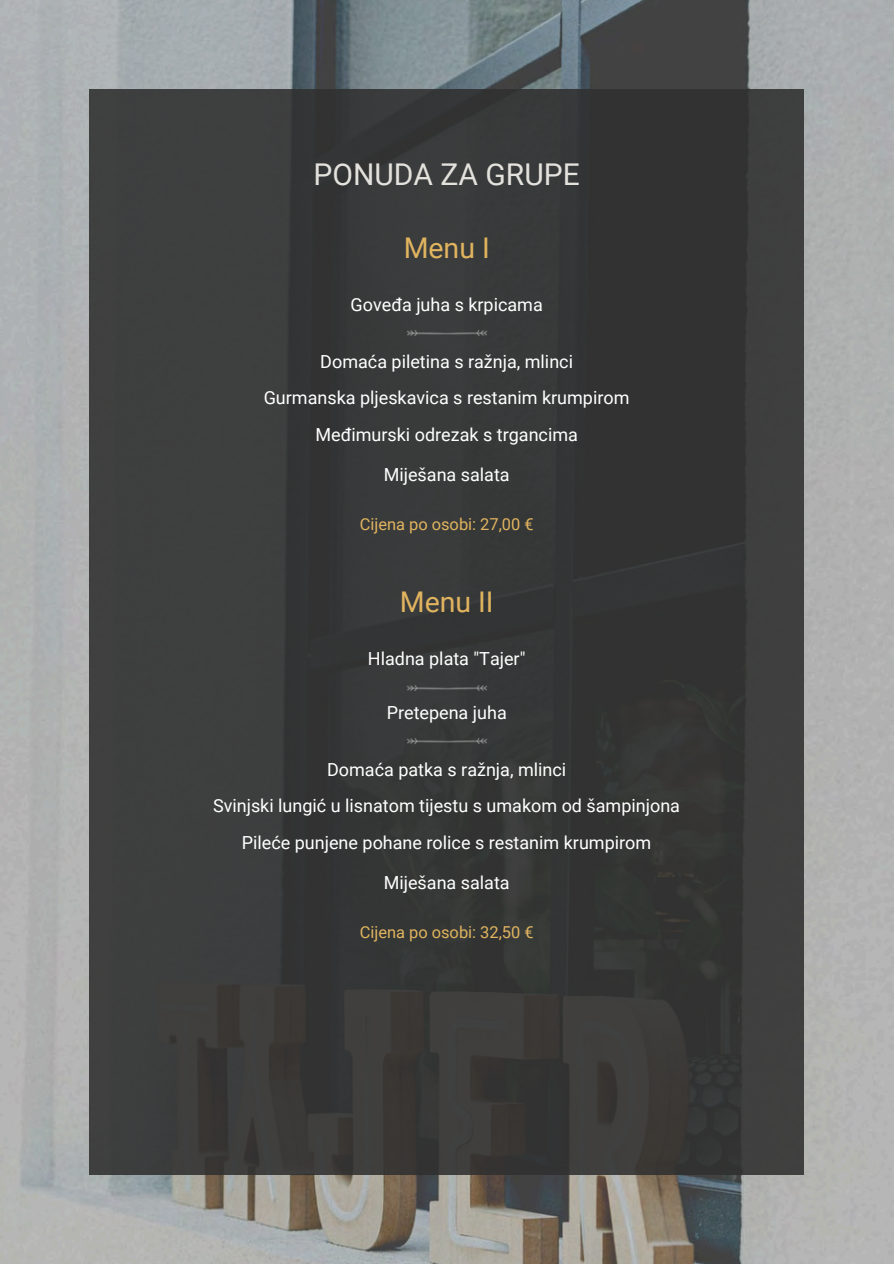
<style>
.page{position:relative;width:894px;height:1264px;background:#fff}
.page>*{position:absolute;margin:0;border:0;box-sizing:border-box;transform-origin:0 0}
.t1{font:30px "Roboto";color:#e4e2dd}
.t2{font:28.5px "Roboto";color:#e1b45f}
.t3{font:18px "Roboto";color:#fff}
.t4{font:16.5px "Roboto";color:#e1b45f}
</style>
<div class="page">
<img style="left:0;top:0;width:893px;height:1263px">
<div style="left:89px;top:89px;width:715px;height:1085px;background:#383a3a"></div>
<img style="left:407px;top:330px;width:80px;height:6px">
<img style="left:407px;top:738px;width:80px;height:6px">
<img style="left:407px;top:685px;width:80px;height:6px">
<p class="t1" style="left:313px;top:157px;width:268px">PONUDA ZA GRUPE</p>
<p class="t2" style="left:403px;top:231px;width:88px">Menu I</p>
<h1 class="t3" style="left:350px;top:294px;width:194px">Goveđa juha s krpicama</h1>
<h2 class="t3" style="left:320px;top:351px;width:254px">Domaća piletina s ražnja, mlinci</h2>
<p class="t3" style="left:263px;top:388px;width:367px">Gurmanska pljeskavica s restanim krumpirom</p>
<p class="t3" style="left:315px;top:424px;width:264px">Međimurski odrezak s trgancima</p>
<p class="t3" style="left:383px;top:464px;width:127px">Miješana salata</p>
<p class="t4" style="left:359px;top:515px;width:175px">Cijena po osobi: 27,00 €</p>
<p class="t2" style="left:399px;top:585px;width:95px">Menu II</p>
<p class="t3" style="left:368px;top:648px;width:159px">Hladna plata "Tajer"</p>
<p class="t3" style="left:386px;top:702px;width:121px">Pretepena juha</p>
<p class="t3" style="left:327px;top:759px;width:240px">Domaća patka s ražnja, mlinci</p>
<p class="t3" style="left:213px;top:795px;width:468px">Svinjski lungić u lisnatom tijestu s umakom od šampinjona</p>
<h2 class="t3" style="left:242px;top:832px;width:411px">Pileće punjene pohane rolice s restanim krumpirom</h2>
<p class="t3" style="left:383px;top:872px;width:127px">Miješana salata</p>
<p class="t4" style="left:359px;top:922px;width:175px">Cijena po osobi: 32,50 €</p>
</div>
